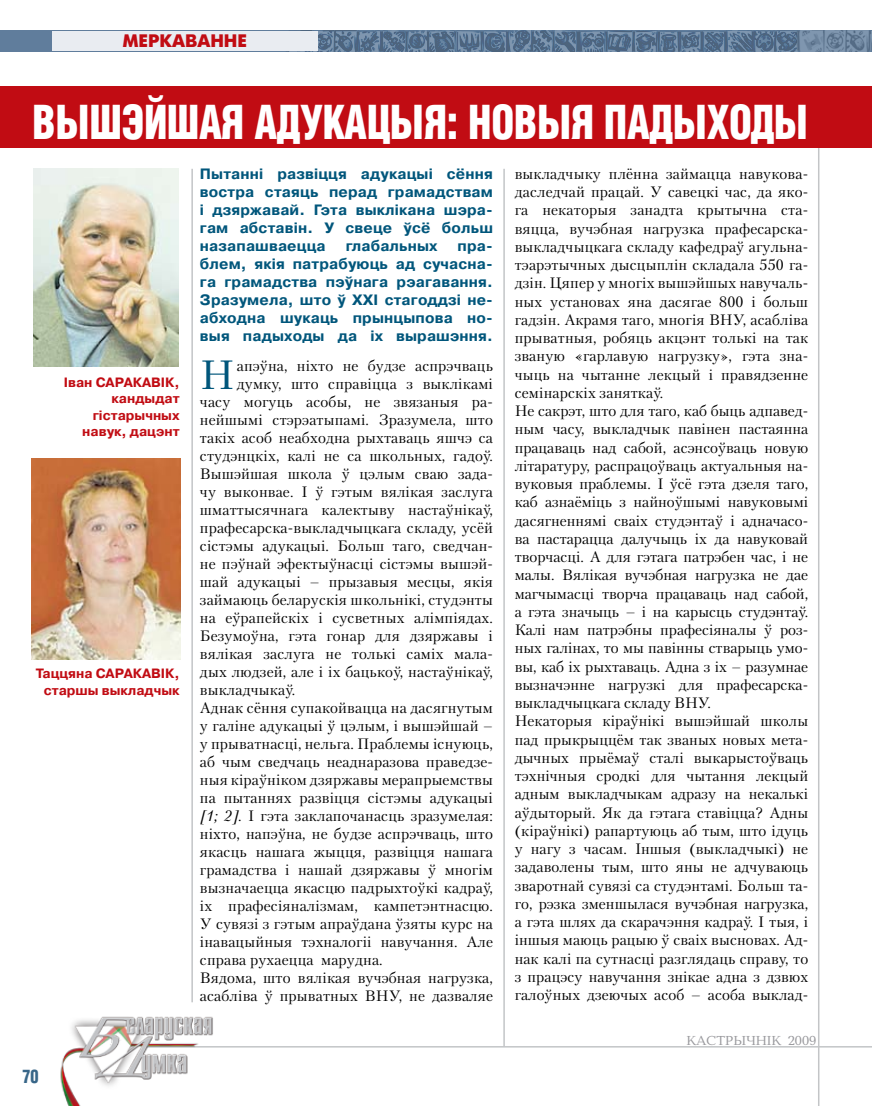
<style>
.page{position:relative;width:872px;height:1106px;background:#fff}
.page>*{position:absolute;margin:0;border:0;box-sizing:border-box;transform-origin:0 0}
.t1{font:700 45.6px "AG Letterica Cond L";color:#fff;scale:.9 1}
.t2{font:40.65px "Petersburg C";color:#00567b}
.t3{font:18px "Futuris Extra C";color:#c10c13}
.t4{font:700 18px "AG Letterica Cond L";color:#386688;scale:.9 1}
.t5{font:15px/18.3px "Petersburg C";letter-spacing:.01em;color:#000}
.t6{font:700 15px/18px "Pragmatica C";letter-spacing:.01em;color:#00567b;text-align:justify}
.t7{font:700 13.5px/16.2px "Pragmatica C";color:#c10c13;text-align:right}
.t8{font:13.5px "Baltica C";color:#97979b}
.s1{font-style:italic}
</style>
<div class="page">
<img style="left:285px;top:30px;width:587px;height:1px">
<svg style="left:0;top:31px;width:871px;height:21px;background:#5f7995"></svg>
<div style="left:52px;top:31px;width:266px;height:20px;background:#e9ecf1"></div>
<hr style="left:146px;top:1046px;width:726px;height:1px;background:#c3c5c7">
<img style="left:60px;top:1002px;width:170px;height:104px">
<svg style="left:871px;top:31px;width:1px;height:21px"></svg>
<hr style="left:503px;top:169px;width:2px;height:877px;background:#c3c5c7">
<hr style="left:191px;top:169px;width:2px;height:833px;background:#c3c5c7">
<hr style="left:818px;top:142px;width:1px;height:964px;background:#c3c5c7">
<div style="left:0;top:86px;width:872px;height:61px;background:#c10c13"></div>
<img style="left:34px;top:169px;width:145px;height:198px">
<img style="left:31px;top:458px;width:149px;height:201px">
<p class="t3" style="left:123px;top:31px;width:126px">МЕРКАВАННЕ</p>
<h1 class="t1" style="left:33px;top:95px;width:863px">ВЫШЭЙШАЯ АДУКАЦЫЯ: НОВЫЯ ПАДЫХОДЫ</h1>
<p class="t6" style="left:200px;top:165px;width:294px">Пытанні развіцця адукацыі сёння востра стаяць перад грамадствам і дзяржавай. Гэта выклікана шэра&shy;гам абставін. У свеце ўсё больш назапашваецца</p>
<p class="t5" style="left:514px;top:164px;width:295px">выкладчыку плённа займацца навукова&shy;даследчай працай. У савецкі час, да яко&shy;га некаторыя занадта крытычна ста&shy;вяцца, вучэбная нагрузка прафесарска&shy;выкладчыцкага складу кафедраў агульна&shy;тэарэтычных дысцыплін складала 550 га&shy;дзін. Цяпер у многіх вышэйшых навучаль&shy;ных установах яна дасягае 800 і больш гадзін. Акрамя таго, многія ВНУ, асабліва прыватныя, робяць акцэнт толькі на так званую «гарлавую нагрузку», гэта зна&shy;чыць на чытанне лекцый і правядзенне семінарскіх заняткаў.<br>Не сакрэт, што для таго, каб быць адпавед&shy;ным часу, выкладчык павінен пастаянна працаваць над сабой, асэнсоўваць новую літаратуру, распрацоўваць актуальныя на&shy;вуковыя праблемы. І ўсё гэта дзеля таго, каб азнаёміць з найноўшымі навуковымі дасягненнямі сваіх студэнтаў і адначасо&shy;ва пастарацца далучыць іх да навуковай творчасці. А для гэтага патрэбен час, і не малы. Вялікая вучэбная нагрузка не дае магчымасці творча працаваць над сабой, а гэта значыць – і на карысць студэнтаў.<br>Калі нам патрэбны прафесіяналы ў роз&shy;ных галінах, то мы павінны стварыць умо&shy;вы, каб іх рыхтаваць. Адна з іх – разумнае вызначэнне нагрузкі для прафесарска&shy;выкладчыцкага складу ВНУ.<br>Некаторыя кіраўнікі вышэйшай школы пад прыкрыццём так званых новых мета&shy;дычных прыёмаў сталі выкарыстоўваць тэхнічныя сродкі для чытання лекцый адным выкладчыкам адразу на некалькі аўдыторый. Як да гэтага ставіцца? Адны (кіраўнікі) рапартуюць аб тым, што ідуць у нагу з часам. Іншыя (выкладчыкі) не задаволены тым, што яны не адчуваюць зваротнай сувязі са студэнтамі. Больш та&shy;го, рэзка зменшылася вучэбная нагрузка, а гэта шлях да скарачэння кадраў. І тыя, і іншыя маюць рацыю ў сваіх высновах. Ад&shy;нак калі па сутнасці разглядаць справу, то з працэсу навучання знікае адна з дзвюх галоўных дзеючых асоб – асоба выклад-</p>
<p class="t6" style="left:346px;top:237px;width:93px">глабальных</p>
<p class="t6" style="left:200px;top:237px;width:294px;text-indent:258px">пра&shy;блем, якія патрабуюць ад сучасна&shy;га грамадства пэўнага рэагавання.<br>Зразумела, што ў ХХІ стагоддзі не&shy;абходна шукаць прынцыпова но&shy;выя падыходы да іх вырашэння.</p>
<h2 class="t2" style="left:200px;top:350px;width:36px">Н</h2>
<p class="t5" style="left:237px;top:356px;width:258px">апэўна, ніхто не будзе аспрэчваць</p>
<p class="t7" style="left:64px;top:374px;width:117px">Іван Саракавік, кандыдат гістарычных навук, дацэнт</p>
<p class="t5" style="left:237px;top:374px;width:258px">думку, што справіцца з выклікамі</p>
<p class="t5" style="left:200px;top:392px;width:294px">часу могуць асобы, не звязаныя ра-</p>
<p class="t5" style="left:200px;top:410px;width:294px">нейшымі стэрэатыпамі. Зразумела, што</p>
<p class="t5" style="left:200px;top:428px;width:294px">такіх асоб неабходна рыхтаваць яшчэ са</p>
<p class="t5" style="left:200px;top:446px;width:294px">студэнцкіх, калі не са школьных, гадоў.</p>
<p class="t5" style="left:200px;top:464px;width:294px">Вышэйшая школа ў цэлым сваю зада-</p>
<p class="t5" style="left:200px;top:482px;width:294px">чу выконвае. І ў гэтым вялікая заслуга</p>
<p class="t5" style="left:200px;top:500px;width:294px">шматтысячнага калектыву настаўнікаў,</p>
<p class="t5" style="left:200px;top:518px;width:294px">прафесарска-выкладчыцкага складу, усёй</p>
<p class="t5" style="left:200px;top:536px;width:294px">сістэмы адукацыі. Больш таго, сведчан-</p>
<p class="t5" style="left:200px;top:554px;width:294px">не пэўнай эфектыўнасці сістэмы вышэй-</p>
<p class="t5" style="left:200px;top:572px;width:294px">шай адукацыі – прызавыя месцы, якія</p>
<p class="t5" style="left:200px;top:590px;width:294px">займаюць беларускія школьнікі, студэнты</p>
<p class="t5" style="left:200px;top:608px;width:294px">на еўрапейскіх і сусветных алімпіядах.</p>
<p class="t5" style="left:200px;top:626px;width:294px">Безумоўна, гэта гонар для дзяржавы і</p>
<p class="t5" style="left:200px;top:644px;width:294px">вялікая заслуга не толькі саміх мала-</p>
<p class="t5" style="left:200px;top:662px;width:294px">дых людзей, але і іх бацькоў, настаўнікаў,</p>
<p class="t5" style="left:200px;top:680px;width:97px">выкладчыкаў.</p>
<p class="t5" style="left:200px;top:698px;width:294px">Аднак сёння супакойвацца на дасягнутым</p>
<p class="t5" style="left:200px;top:716px;width:294px">у галіне адукацыі ў цэлым, і вышэйшай –</p>
<p class="t5" style="left:200px;top:734px;width:294px">у прыватнасці, нельга. Праблемы існуюць,</p>
<p class="t5" style="left:200px;top:752px;width:294px">аб чым сведчаць неаднаразова праведзе-</p>
<p class="t5" style="left:200px;top:770px;width:294px">ныя кіраўніком дзяржавы мерапрыемствы</p>
<p class="t5" style="left:200px;top:788px;width:294px">па пытаннях развіцця сістэмы адукацыі</p>
<p class="t5" style="left:200px;top:806px;width:294px"><span class="s1">[1; 2]</span>. І гэта заклапочанасць зразумелая:</p>
<p class="t5" style="left:200px;top:824px;width:294px">ніхто, напэўна, не будзе аспрэчваць, што</p>
<p class="t5" style="left:200px;top:842px;width:294px">якасць нашага жыцця, развіцця нашага</p>
<p class="t5" style="left:200px;top:860px;width:294px">грамадства і нашай дзяржавы ў многім</p>
<p class="t5" style="left:200px;top:878px;width:294px">вызначаецца якасцю падрыхтоўкі кадраў,</p>
<p class="t5" style="left:200px;top:896px;width:294px">іх прафесіяналізмам, кампетэнтнасцю.</p>
<p class="t5" style="left:200px;top:914px;width:294px">У сувязі з гэтым апраўдана ўзяты курс на</p>
<p class="t5" style="left:200px;top:932px;width:294px">інавацыйныя тэхналогіі навучання. Але</p>
<p class="t5" style="left:200px;top:950px;width:184px">справа рухаецца марудна.</p>
<p class="t5" style="left:200px;top:968px;width:294px">Вядома, што вялікая вучэбная нагрузка,</p>
<p class="t5" style="left:200px;top:986px;width:294px">асабліва ў прыватных ВНУ, не дазваляе</p>
<p class="t7" style="left:36px;top:665px;width:145px;text-align:center">Таццяна Саракавік, старшы выкладчык</p>
<p class="t4" style="left:23px;top:1065px;width:20px">70</p>
<p class="t8" style="left:686px;top:1033px;width:131px">КАСТРЫЧНІК 2009</p>
</div>
